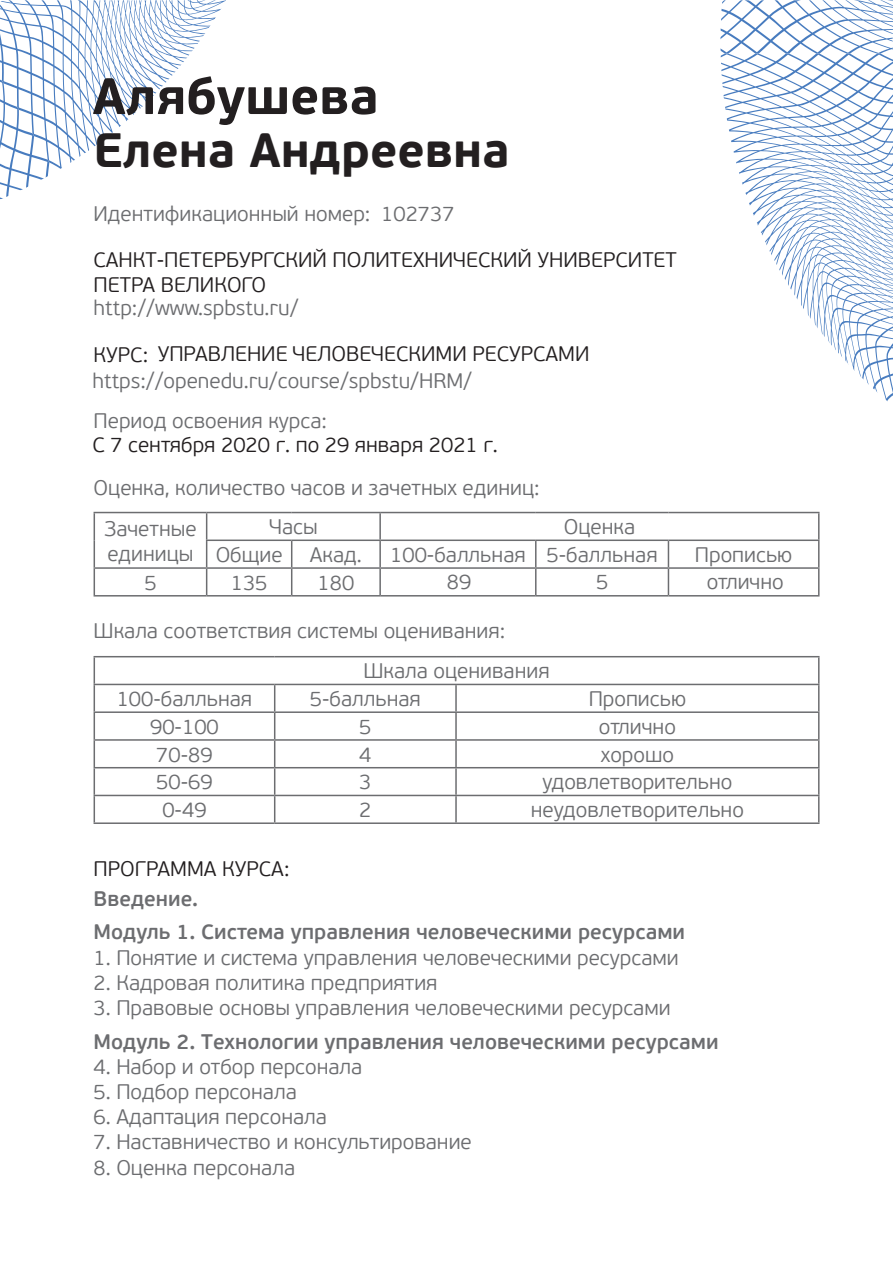
<style>
.page{position:relative;width:893px;height:1263px;background:#fff}
.page>*{position:absolute;margin:0;border:0;box-sizing:border-box;transform-origin:0 0}
.t1{font:700 51px "PF Beau Sans Pro";color:#231f20}
.t2{font:700 48px "PF Beau Sans Pro";color:#231f20}
.t3{font:300 21px/25.2px "PF Beau Sans Pro";color:#6c6d70}
.t4{font:300 21px "PF Beau Sans Pro";color:#231f20}
.t5{font:600 21px "PF Beau Sans Pro";color:#6c6d70}
</style>
<div class="page">
<svg style="left:720px;top:0;width:173px;height:54px"></svg>
<svg style="left:720px;top:54px;width:173px;height:348px"></svg>
<svg style="left:0;top:0;width:226px;height:199px"></svg>
<hr style="left:94px;top:512px;width:113px;height:1px;background:#6c6d70">
<hr style="left:207px;top:512px;width:85px;height:1px;background:#6c6d70">
<hr style="left:292px;top:512px;width:88px;height:1px;background:#6c6d70">
<hr style="left:380px;top:512px;width:156px;height:1px;background:#6c6d70">
<hr style="left:379px;top:513px;width:2px;height:26px;background:#6c6d70">
<hr style="left:536px;top:512px;width:132px;height:1px;background:#6c6d70">
<hr style="left:668px;top:512px;width:151px;height:1px;background:#6c6d70">
<hr style="left:206px;top:539px;width:86px;height:2px;background:#6c6d70">
<hr style="left:292px;top:539px;width:88px;height:2px;background:#6c6d70">
<hr style="left:380px;top:539px;width:156px;height:2px;background:#6c6d70">
<hr style="left:379px;top:541px;width:2px;height:26px;background:#6c6d70">
<hr style="left:536px;top:539px;width:132px;height:2px;background:#6c6d70">
<hr style="left:668px;top:539px;width:151px;height:2px;background:#6c6d70">
<hr style="left:94px;top:567px;width:113px;height:2px;background:#6c6d70">
<svg style="left:94px;top:513px;width:1px;height:82px"></svg>
<hr style="left:207px;top:567px;width:85px;height:2px;background:#6c6d70">
<svg style="left:206px;top:513px;width:1px;height:82px"></svg>
<hr style="left:292px;top:567px;width:88px;height:2px;background:#6c6d70">
<svg style="left:291px;top:541px;width:1px;height:54px"></svg>
<hr style="left:380px;top:567px;width:156px;height:2px;background:#6c6d70">
<hr style="left:379px;top:569px;width:2px;height:26px;background:#6c6d70">
<hr style="left:536px;top:567px;width:132px;height:2px;background:#6c6d70">
<svg style="left:535px;top:541px;width:1px;height:54px"></svg>
<hr style="left:668px;top:567px;width:151px;height:2px;background:#6c6d70">
<svg style="left:668px;top:541px;width:1px;height:54px"></svg>
<svg style="left:818px;top:513px;width:1px;height:82px"></svg>
<hr style="left:94px;top:595px;width:113px;height:1px;background:#6c6d70">
<hr style="left:207px;top:595px;width:85px;height:1px;background:#6c6d70">
<hr style="left:292px;top:595px;width:88px;height:1px;background:#6c6d70">
<hr style="left:380px;top:595px;width:156px;height:1px;background:#6c6d70">
<hr style="left:536px;top:595px;width:132px;height:1px;background:#6c6d70">
<hr style="left:668px;top:595px;width:151px;height:1px;background:#6c6d70">
<hr style="left:94px;top:656px;width:181px;height:1px;background:#6c6d70">
<hr style="left:275px;top:656px;width:181px;height:1px;background:#6c6d70">
<hr style="left:456px;top:656px;width:363px;height:1px;background:#6c6d70">
<hr style="left:94px;top:684px;width:181px;height:1px;background:#6c6d70">
<hr style="left:275px;top:684px;width:181px;height:1px;background:#6c6d70">
<hr style="left:456px;top:684px;width:363px;height:1px;background:#6c6d70">
<hr style="left:455px;top:685px;width:2px;height:26px;background:#6c6d70">
<hr style="left:94px;top:711px;width:181px;height:2px;background:#6c6d70">
<hr style="left:275px;top:711px;width:181px;height:2px;background:#6c6d70">
<hr style="left:456px;top:711px;width:363px;height:2px;background:#6c6d70">
<hr style="left:455px;top:713px;width:2px;height:26px;background:#6c6d70">
<hr style="left:94px;top:739px;width:181px;height:2px;background:#6c6d70">
<hr style="left:275px;top:739px;width:181px;height:2px;background:#6c6d70">
<hr style="left:456px;top:739px;width:363px;height:2px;background:#6c6d70">
<hr style="left:455px;top:741px;width:2px;height:26px;background:#6c6d70">
<hr style="left:94px;top:767px;width:181px;height:1px;background:#6c6d70">
<hr style="left:275px;top:767px;width:181px;height:1px;background:#6c6d70">
<hr style="left:456px;top:767px;width:363px;height:1px;background:#6c6d70">
<hr style="left:455px;top:768px;width:2px;height:27px;background:#6c6d70">
<hr style="left:94px;top:795px;width:181px;height:1px;background:#6c6d70">
<svg style="left:94px;top:657px;width:1px;height:165px"></svg>
<hr style="left:275px;top:795px;width:181px;height:1px;background:#6c6d70">
<svg style="left:274px;top:685px;width:1px;height:137px"></svg>
<hr style="left:456px;top:795px;width:363px;height:1px;background:#6c6d70">
<hr style="left:455px;top:796px;width:2px;height:26px;background:#6c6d70">
<svg style="left:818px;top:657px;width:1px;height:165px"></svg>
<hr style="left:94px;top:822px;width:181px;height:2px;background:#6c6d70">
<hr style="left:275px;top:822px;width:181px;height:2px;background:#6c6d70">
<hr style="left:456px;top:822px;width:363px;height:2px;background:#6c6d70">
<p class="t1" style="left:92px;top:65px;width:288px">Алябушева</p>
<p class="t2" style="left:94px;top:121px;width:418px">Елена Андреевна</p>
<p class="t3" style="left:94px;top:201px;width:278px">Идентификационный номер:</p>
<p class="t4" style="left:94px;top:248px;width:585px">САНКТ-ПЕТЕРБУРГСКИЙ ПОЛИТЕХНИЧЕСКИЙ УНИВЕРСИТЕТ</p>
<p class="t4" style="left:94px;top:273px;width:174px">ПЕТРА ВЕЛИКОГО</p>
<p class="t3" style="left:94px;top:296px;width:206px">http://www.spbstu.ru/</p>
<p class="t4" style="left:94px;top:342px;width:56px">КУРС:</p>
<p class="t3" style="left:381px;top:201px;width:75px">102737</p>
<p class="t4" style="left:158px;top:342px;width:433px">УПРАВЛЕНИЕ ЧЕЛОВЕЧЕСКИМИ РЕСУРСАМИ</p>
<p class="t3" style="left:92px;top:368px;width:381px">https://openedu.ru/course/spbstu/HRM/</p>
<p class="t3" style="left:94px;top:409px;width:235px">Период освоения курса:</p>
<p class="t4" style="left:92px;top:433px;width:407px">С 7 сентября 2020 г. по 29 января 2021 г.</p>
<p class="t3" style="left:94px;top:475px;width:448px">Оценка, количество часов и зачетных единиц:</p>
<p class="t3" style="left:104px;top:516px;width:94px">Зачетные единицы</p>
<p class="t3" style="left:269px;top:515px;width:50px">Часы</p>
<p class="t3" style="left:564px;top:515px;width:73px">Оценка</p>
<p class="t3" style="left:216px;top:543px;width:69px">Общие</p>
<p class="t3" style="left:310px;top:543px;width:53px">Акад.</p>
<p class="t3" style="left:390px;top:543px;width:137px">100-балльная</p>
<p class="t3" style="left:547px;top:543px;width:113px">5-балльная</p>
<p class="t3" style="left:695px;top:543px;width:99px">Прописью</p>
<p class="t3" style="left:144px;top:570px;width:14px">5</p>
<p class="t3" style="left:231px;top:570px;width:38px">135</p>
<p class="t3" style="left:318px;top:570px;width:38px">180</p>
<p class="t3" style="left:447px;top:570px;width:26px">89</p>
<p class="t3" style="left:596px;top:570px;width:14px">5</p>
<p class="t3" style="left:707px;top:570px;width:79px">отлично</p>
<p class="t3" style="left:94px;top:619px;width:413px">Шкала соответствия системы оценивания:</p>
<p class="t3" style="left:363px;top:659px;width:188px">Шкала оценивания</p>
<p class="t3" style="left:117px;top:687px;width:137px">100-балльная</p>
<p class="t3" style="left:310px;top:687px;width:113px">5-балльная</p>
<p class="t3" style="left:589px;top:687px;width:99px">Прописью</p>
<p class="t3" style="left:150px;top:714px;width:70px">90-100</p>
<p class="t3" style="left:359px;top:714px;width:14px">5</p>
<p class="t3" style="left:599px;top:714px;width:79px">отлично</p>
<p class="t3" style="left:156px;top:742px;width:58px">70-89</p>
<p class="t3" style="left:359px;top:742px;width:14px">4</p>
<p class="t3" style="left:601px;top:742px;width:75px">хорошо</p>
<p class="t3" style="left:156px;top:770px;width:58px">50-69</p>
<p class="t3" style="left:359px;top:770px;width:14px">3</p>
<p class="t3" style="left:542px;top:770px;width:192px">удовлетворительно</p>
<p class="t3" style="left:162px;top:798px;width:46px">0-49</p>
<p class="t3" style="left:359px;top:798px;width:14px">2</p>
<p class="t3" style="left:531px;top:798px;width:215px">неудовлетворительно</p>
<p class="t4" style="left:94px;top:857px;width:197px">ПРОГРАММА КУРСА:</p>
<p class="t5" style="left:94px;top:886px;width:106px">Введение.</p>
<p class="t5" style="left:94px;top:919px;width:593px">Модуль 1. Система управления человеческими ресурсами</p>
<p class="t3" style="left:94px;top:945px;width:587px">1. Понятие и система управления человеческими ресурсами</p>
<p class="t3" style="left:94px;top:970px;width:345px">2. Кадровая политика предприятия</p>
<p class="t3" style="left:94px;top:995px;width:579px">3. Правовые основы управления человеческими ресурсами</p>
<p class="t5" style="left:94px;top:1029px;width:627px">Модуль 2. Технологии управления человеческими ресурсами</p>
<p class="t3" style="left:94px;top:1054px;width:270px">4. Набор и отбор персонала</p>
<p class="t3" style="left:94px;top:1079px;width:205px">5. Подбор персонала</p>
<p class="t3" style="left:94px;top:1105px;width:235px">6. Адаптация персонала</p>
<p class="t3" style="left:94px;top:1130px;width:380px">7. Наставничество и консультирование</p>
<p class="t3" style="left:94px;top:1155px;width:203px">8. Оценка персонала</p>
</div>
